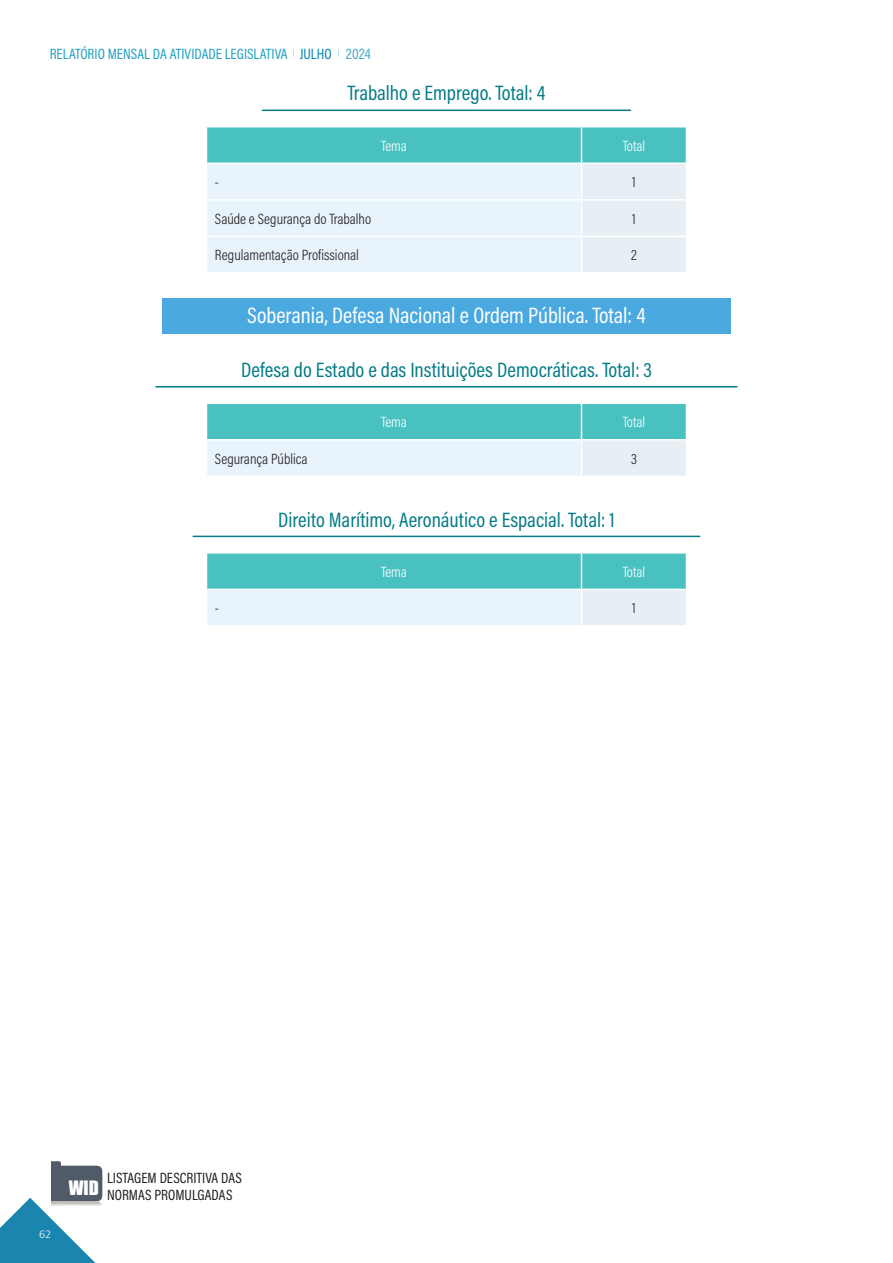
<style>
.page{position:relative;width:893px;height:1263px;background:#fff}
.page>*{position:absolute;margin:0;border:0;box-sizing:border-box;transform-origin:0 0}
.t1{font:22.5px "Acumin Pro Cond";color:#fff}
.t2{font:21px "Acumin Pro Cond";color:#047b87}
.t3{font:300 15px "Acumin Pro Cond";color:#231f20}
.t4{font:15px "Acumin Pro Cond";color:#209fc2}
.t5{font:15px/16.5px "Acumin Pro Cond";color:#231f20}
.t6{font:300 15px "Acumin Pro Cond";color:#fff}
.t7{font:300 12px "Calibri";color:#fff}
.s1{color:#0086b0}
.s2{color:#46a8c9}
</style>
<div class="page">
<svg style="left:0;top:1161px;width:102px;height:102px"></svg>
<hr style="left:262px;top:110px;width:368px;height:1px;background:#047b87">
<div style="left:162px;top:298px;width:569px;height:35px;background:#4aa9df"></div>
<hr style="left:156px;top:386px;width:581px;height:1px;background:#047b87">
<hr style="left:193px;top:536px;width:507px;height:1px;background:#047b87">
<svg style="left:207px;top:127px;width:479px;height:145px;background:#c0e6eb"></svg>
<hr style="left:581px;top:127px;width:1px;height:36px;background:#fff">
<hr style="left:206px;top:163px;width:375px;height:1px;background:#fff">
<hr style="left:581px;top:163px;width:106px;height:1px;background:#fff">
<hr style="left:581px;top:164px;width:1px;height:35px;background:#fff">
<hr style="left:206px;top:199px;width:375px;height:2px;background:#fff">
<hr style="left:581px;top:199px;width:106px;height:2px;background:#fff">
<hr style="left:581px;top:201px;width:1px;height:35px;background:#fff">
<hr style="left:206px;top:236px;width:375px;height:1px;background:#fff">
<hr style="left:581px;top:236px;width:106px;height:1px;background:#fff">
<hr style="left:581px;top:237px;width:1px;height:35px;background:#fff">
<div style="left:207px;top:404px;width:479px;height:35px;background:#49c1c1"></div>
<div style="left:206px;top:440px;width:375px;height:36px;background:#e8f3fb"></div>
<div style="left:581px;top:440px;width:105px;height:36px;background:#e8eff4"></div>
<hr style="left:581px;top:404px;width:1px;height:35px;background:#fff">
<hr style="left:206px;top:440px;width:1px;height:35px;background:#fff">
<hr style="left:581px;top:440px;width:1px;height:35px;background:#fff">
<hr style="left:206px;top:475px;width:375px;height:2px;background:#fff">
<hr style="left:581px;top:475px;width:106px;height:2px;background:#fff">
<div style="left:207px;top:554px;width:479px;height:35px;background:#49c1c1"></div>
<div style="left:206px;top:589px;width:375px;height:37px;background:#e8f3fb"></div>
<div style="left:581px;top:589px;width:105px;height:37px;background:#e8eff4"></div>
<hr style="left:581px;top:554px;width:1px;height:35px;background:#fff">
<hr style="left:206px;top:589px;width:375px;height:1px;background:#fff">
<hr style="left:206px;top:590px;width:1px;height:35px;background:#fff">
<hr style="left:581px;top:589px;width:106px;height:1px;background:#fff">
<hr style="left:581px;top:590px;width:1px;height:35px;background:#fff">
<hr style="left:206px;top:625px;width:375px;height:2px;background:#fff">
<hr style="left:581px;top:625px;width:106px;height:2px;background:#fff">
<p class="t4" style="left:50px;top:44px;width:323px">RELATÓRIO MENSAL DA ATIVIDADE LEGISLATIVA <sup>|</sup> <span class="s1">JULHO</span> <sup>|</sup> <span class="s2">2024</span></p>
<p class="t2" style="left:347px;top:80px;width:199px">Trabalho e Emprego. Total: 4</p>
<p class="t6" style="left:381px;top:136px;width:27px">Tema</p>
<p class="t6" style="left:623px;top:136px;width:24px">Total</p>
<p class="t3" style="left:215px;top:172px;width:6px">-</p>
<p class="t3" style="left:632px;top:172px;width:5px">1</p>
<p class="t3" style="left:215px;top:209px;width:158px">Saúde e Segurança do Trabalho</p>
<p class="t3" style="left:632px;top:209px;width:5px">1</p>
<p class="t3" style="left:215px;top:245px;width:145px">Regulamentação Profissional</p>
<p class="t3" style="left:631px;top:245px;width:7px">2</p>
<p class="t1" style="left:247px;top:301px;width:400px">Soberania, Defesa Nacional e Ordem Pública. Total: 4</p>
<p class="t2" style="left:241px;top:356px;width:412px">Defesa do Estado e das Instituições Democráticas. Total: 3</p>
<p class="t6" style="left:381px;top:412px;width:27px">Tema</p>
<p class="t6" style="left:623px;top:412px;width:24px">Total</p>
<p class="t3" style="left:215px;top:449px;width:94px">Segurança Pública</p>
<p class="t3" style="left:631px;top:449px;width:7px">3</p>
<p class="t2" style="left:278px;top:506px;width:338px">Direito Marítimo, Aeronáutico e Espacial. Total: 1</p>
<p class="t6" style="left:381px;top:562px;width:27px">Tema</p>
<p class="t6" style="left:623px;top:562px;width:24px">Total</p>
<p class="t3" style="left:215px;top:598px;width:6px">-</p>
<p class="t3" style="left:632px;top:598px;width:5px">1</p>
<p class="t7" style="left:39px;top:1226px;width:14px">62</p>
<p class="t5" style="left:69px;top:1169px;width:175px;text-indent:38px">LISTAGEM DESCRITIVA DAS<br><sup>WID</sup> NORMAS PROMULGADAS</p>
</div>
